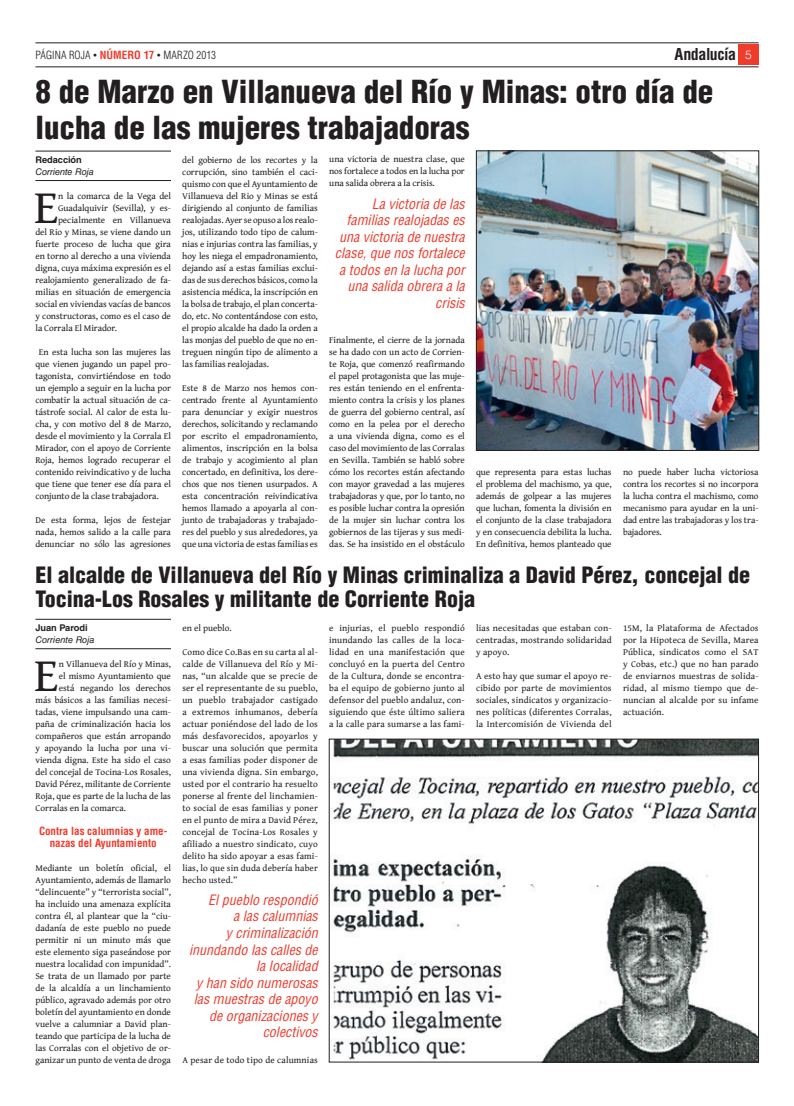
<style>
.page{position:relative;width:794px;height:1106px;background:#fff}
.page>*{position:absolute;margin:0;border:0;box-sizing:border-box;transform-origin:0 0}
.t1{font:48.3px "Gentium Book Basic";color:#231f20}
.t2{font:900 condensed 31px/36px "Helvetica LT Std";color:#231f20}
.t3{font:900 condensed 22px/24px "Helvetica LT Std";color:#231f20}
.t4{font:700 condensed 16px "Helvetica LT Std";letter-spacing:-.025em;color:#231f20}
.t5{font:italic condensed 14px/16.5px "Helvetica LT Std";color:#ef3b2c;text-align:right}
.t6{font:700 condensed 11px/12px "Helvetica LT Std";color:#ef3b2c;text-align:center}
.t7{font:300 condensed 11px "Helvetica LT Std";letter-spacing:.005em;color:#231f20}
.t8{font:9.2px/12px "Gentium Book Basic";color:#231f20;text-align:justify}
.t9{font:italic 9.2px "Helvetica LT Std";letter-spacing:-.01em;color:#231f20}
.t10{font:700 9.2px "Helvetica LT Std";letter-spacing:-.005em;color:#231f20}
.s1{font-stretch:normal;font-size:8px}
.s2{font-weight:700;color:#ef3b2c}
.s3{font-weight:300;font-stretch:normal;font-size:12px;color:#fff}
</style>
<div class="page">
<div style="left:738px;top:45px;width:20px;height:20px;background:#ef3b2c"></div>
<hr style="left:35px;top:67px;width:723px;height:1px;background:#231f20">
<hr style="left:35px;top:43px;width:723px;height:1px;background:#231f20">
<hr style="left:35px;top:151px;width:136px;height:1px;background:#231f20">
<hr style="left:35px;top:180px;width:136px;height:1px;background:#231f20">
<img style="left:478px;top:153px;width:279px;height:296px">
<div style="left:476px;top:151px;width:283px;height:300px;border:1px solid #231f20"></div>
<hr style="left:35px;top:619px;width:136px;height:1px;background:#231f20">
<hr style="left:35px;top:648px;width:136px;height:1px;background:#231f20">
<img style="left:331px;top:741px;width:426px;height:319px">
<div style="left:329px;top:739px;width:430px;height:323px;border:1px solid #231f20"></div>
<p class="t7" style="left:35px;top:48px;width:182px">PÁGINA ROJA <span class="s1">•</span> <span class="s2">NÚMERO 17</span> <span class="s1">•</span> MARZO 2013</p>
<h3 class="t4" style="left:674px;top:44px;width:79px">Andalucía <span class="s3">5</span></h3>
<h2 class="t2" style="left:35px;top:73px;width:679px">8 de Marzo en Villanueva del Río y Minas: otro día de lucha de las mujeres trabajadoras</h2>
<p class="t10" style="left:35px;top:154px;width:48px">Redacción</p>
<p class="t9" style="left:35px;top:166px;width:60px">Corriente Roja</p>
<h1 class="t1" style="left:34px;top:171px;width:26px">E</h1>
<p class="t8" style="left:58px;top:189px;width:114px">n la comarca de la Vega del</p>
<p class="t8" style="left:58px;top:201px;width:114px">Guadalquivir (Sevilla), y es-</p>
<p class="t8" style="left:58px;top:213px;width:114px">pecialmente en Villanueva</p>
<p class="t8" style="left:35px;top:225px;width:137px">del Rio y Minas, se viene dando un</p>
<p class="t8" style="left:35px;top:237px;width:137px">fuerte proceso de lucha que gira</p>
<p class="t8" style="left:35px;top:249px;width:137px">en torno al derecho a una vivienda</p>
<p class="t8" style="left:35px;top:261px;width:137px">digna, cuya máxima expresión es el</p>
<p class="t8" style="left:35px;top:273px;width:137px">realojamiento generalizado de fa-</p>
<p class="t8" style="left:35px;top:285px;width:137px">milias en situación de emergencia</p>
<p class="t8" style="left:35px;top:297px;width:137px">social en viviendas vacías de bancos</p>
<p class="t8" style="left:35px;top:309px;width:137px">y constructoras, como es el caso de</p>
<p class="t8" style="left:35px;top:321px;width:83px">la Corrala El Mirador.</p>
<p class="t8" style="left:35px;top:345px;width:137px;text-indent:4px">En esta lucha son las mujeres las que vienen jugando un papel pro&shy;tagonista, convirtiéndose en todo un ejemplo a seguir en la lucha por combatir la actual situación de ca&shy;tástrofe social. Al calor de esta lu&shy;cha, y con motivo del 8 de Marzo, desde el movimiento y la Corrala El Mirador, con el apoyo de Corriente Roja, hemos logrado recuperar el contenido reivindicativo y de lucha que tiene que tener ese día para el conjunto de la clase trabajadora.</p>
<p class="t8" style="left:35px;top:513px;width:137px">De esta forma, lejos de festejar nada, hemos salido a la calle para denunciar no sólo las agresiones</p>
<p class="t8" style="left:182px;top:153px;width:137px">del gobierno de los recortes y la corrupción, sino también el caci&shy;quismo con que el Ayuntamiento de Villanueva del Rio y Minas se está dirigiendo al conjunto de familias realojadas. Ayer se opuso a los realo&shy;jos, utilizando todo tipo de calum&shy;nias e injurias contra las familias, y hoy les niega el empadronamiento, dejando así a estas familias exclui&shy;das de sus derechos básicos, como la asistencia médica, la inscripción en la bolsa de trabajo, el plan concerta&shy;do, etc. No contentándose con esto, el propio alcalde ha dado la orden a las monjas del pueblo de que no en&shy;treguen ningún tipo de alimento a las familias realojadas.</p>
<p class="t8" style="left:182px;top:381px;width:137px">Este 8 de Marzo nos hemos con&shy;centrado frente al Ayuntamiento para denunciar y exigir nuestros derechos, solicitando y reclamando por escrito el empadronamiento, alimentos, inscripción en la bolsa de trabajo y acogimiento al plan concertado, en definitiva, los dere&shy;chos que nos tienen usurpados. A esta concentración reivindicativa hemos llamado a apoyarla al con&shy;junto de trabajadoras y trabajado&shy;res del pueblo y sus alrededores, ya que una victoria de estas familias es</p>
<p class="t8" style="left:329px;top:153px;width:137px">una victoria de nuestra clase, que nos fortalece a todos en la lucha por una salida obrera a la crisis.</p>
<h3 class="t5" style="left:335px;top:195px;width:131px">La victoria de las familias realojadas es una victoria de nuestra clase, que nos fortalece a todos en la lucha por una salida obrera a la crisis</h3>
<p class="t8" style="left:329px;top:333px;width:137px">Finalmente, el cierre de la jornada se ha dado con un acto de Corrien&shy;te Roja, que comenzó reafirmando el papel protagonista que las muje&shy;res están teniendo en el enfrenta&shy;miento contra la crisis y los planes de guerra del gobierno central, así como en la pelea por el derecho a una vivienda digna, como es el caso del movimiento de las Corralas en Sevilla. También se habló sobre cómo los recortes están afectando con mayor gravedad a las mujeres trabajadoras y que, por lo tanto, no es posible luchar contra la opresión de la mujer sin luchar contra los gobiernos de las tijeras y sus medi&shy;das. Se ha insistido en el obstáculo</p>
<p class="t8" style="left:476px;top:465px;width:137px">que representa para estas luchas el problema del machismo, ya que, además de golpear a las mujeres que luchan, fomenta la división en el conjunto de la clase trabajadora y en consecuencia debilita la lucha.<br>En definitiva, hemos planteado que</p>
<p class="t8" style="left:623px;top:465px;width:137px">no puede haber lucha victoriosa contra los recortes si no incorpora la lucha contra el machismo, como mecanismo para ayudar en la uni&shy;dad entre las trabajadoras y los tra&shy;bajadores.</p>
<h3 class="t3" style="left:35px;top:562px;width:716px">El alcalde de Villanueva del Río y Minas criminaliza a David Pérez, concejal de<br>Tocina-Los Rosales y militante de Corriente Roja</h3>
<p class="t10" style="left:35px;top:622px;width:54px">Juan Parodi</p>
<p class="t9" style="left:35px;top:634px;width:61px">Corriente Roja</p>
<h1 class="t1" style="left:34px;top:639px;width:26px">E</h1>
<p class="t8" style="left:59px;top:657px;width:114px">n Villanueva del Río y Minas,</p>
<p class="t8" style="left:59px;top:669px;width:114px">el mismo Ayuntamiento que</p>
<p class="t8" style="left:59px;top:681px;width:114px">está negando los derechos</p>
<p class="t8" style="left:35px;top:693px;width:137px">más básicos a las familias necesi-</p>
<p class="t8" style="left:35px;top:705px;width:137px">tadas, viene impulsando una cam-</p>
<p class="t8" style="left:35px;top:717px;width:137px">paña de criminalización hacia los</p>
<p class="t8" style="left:35px;top:729px;width:137px">compañeros que están arropando</p>
<p class="t8" style="left:35px;top:741px;width:137px">y apoyando la lucha por una vi-</p>
<p class="t8" style="left:35px;top:753px;width:137px">vienda digna. Este ha sido el caso</p>
<p class="t8" style="left:35px;top:765px;width:137px">del concejal de Tocina-Los Rosales,</p>
<p class="t8" style="left:35px;top:777px;width:137px">David Pérez, militante de Corriente</p>
<p class="t8" style="left:35px;top:789px;width:137px">Roja, que es parte de la lucha de las</p>
<p class="t8" style="left:35px;top:801px;width:92px">Corralas en la comarca.</p>
<p class="t6" style="left:39px;top:824px;width:130px">Contra las calumnias y ame&shy;nazas del Ayuntamiento</p>
<p class="t8" style="left:35px;top:861px;width:137px">Mediante un boletín oficial, el Ayuntamiento, además de llamarlo “delincuente” y “terrorista social”, ha incluido una amenaza explícita contra él, al plantear que la “ciu&shy;dadanía de este pueblo no puede permitir ni un minuto más que este elemento siga paseándose por nuestra localidad con impunidad”.<br>Se trata de un llamado por parte de la alcaldía a un linchamiento público, agravado además por otro boletín del ayuntamiento en donde vuelve a calumniar a David plan&shy;teando que participa de la lucha de las Corralas con el objetivo de or&shy;ganizar un punto de venta de droga</p>
<p class="t8" style="left:182px;top:621px;width:51px">en el pueblo.</p>
<p class="t8" style="left:182px;top:645px;width:137px">Como dice Co.Bas en su carta al al&shy;calde de Villanueva del Río y Mi&shy;nas, “un alcalde que se precie de ser el representante de su pueblo, un pueblo trabajador castigado a extremos inhumanos, debería actuar poniéndose del lado de los más desfavorecidos, apoyarlos y buscar una solución que permita a esas familias poder disponer de una vivienda digna. Sin embargo, usted por el contrario ha resuelto ponerse al frente del linchamien&shy;to social de esas familias y poner en el punto de mira a David Pérez, concejal de Tocina-Los Rosales y afiliado a nuestro sindicato, cuyo delito ha sido apoyar a esas fami&shy;lias, lo que sin duda debería haber hecho usted.”</p>
<h3 class="t5" style="left:189px;top:891px;width:130px">El pueblo respondió<br>a las calumnias<br>y criminalización inundando las calles de la localidad<br>y han sido numerosas las muestras de apoyo de organizaciones y colectivos</h3>
<p class="t8" style="left:182px;top:1053px;width:137px">A pesar de todo tipo de calumnias</p>
<p class="t8" style="left:329px;top:621px;width:137px">e injurias, el pueblo respondió inundando las calles de la loca&shy;lidad en una manifestación que concluyó en la puerta del Centro de la Cultura, donde se encontra&shy;ba el equipo de gobierno junto al defensor del pueblo andaluz, con&shy;siguiendo que éste último saliera a la calle para sumarse a las fami-</p>
<p class="t8" style="left:476px;top:621px;width:137px">lias necesitadas que estaban con&shy;centradas, mostrando solidaridad y apoyo.</p>
<p class="t8" style="left:476px;top:669px;width:137px">A esto hay que sumar el apoyo re&shy;cibido por parte de movimientos sociales, sindicatos y organizacio&shy;nes políticas (diferentes Corralas, la Intercomisión de Vivienda del</p>
<p class="t8" style="left:623px;top:621px;width:137px">15M, la Plataforma de Afectados por la Hipoteca de Sevilla, Marea Pública, sindicatos como el SAT y Cobas, etc.) que no han parado de enviarnos muestras de solida&shy;ridad, al mismo tiempo que de&shy;nuncian al alcalde por su infame actuación.</p>
</div>
